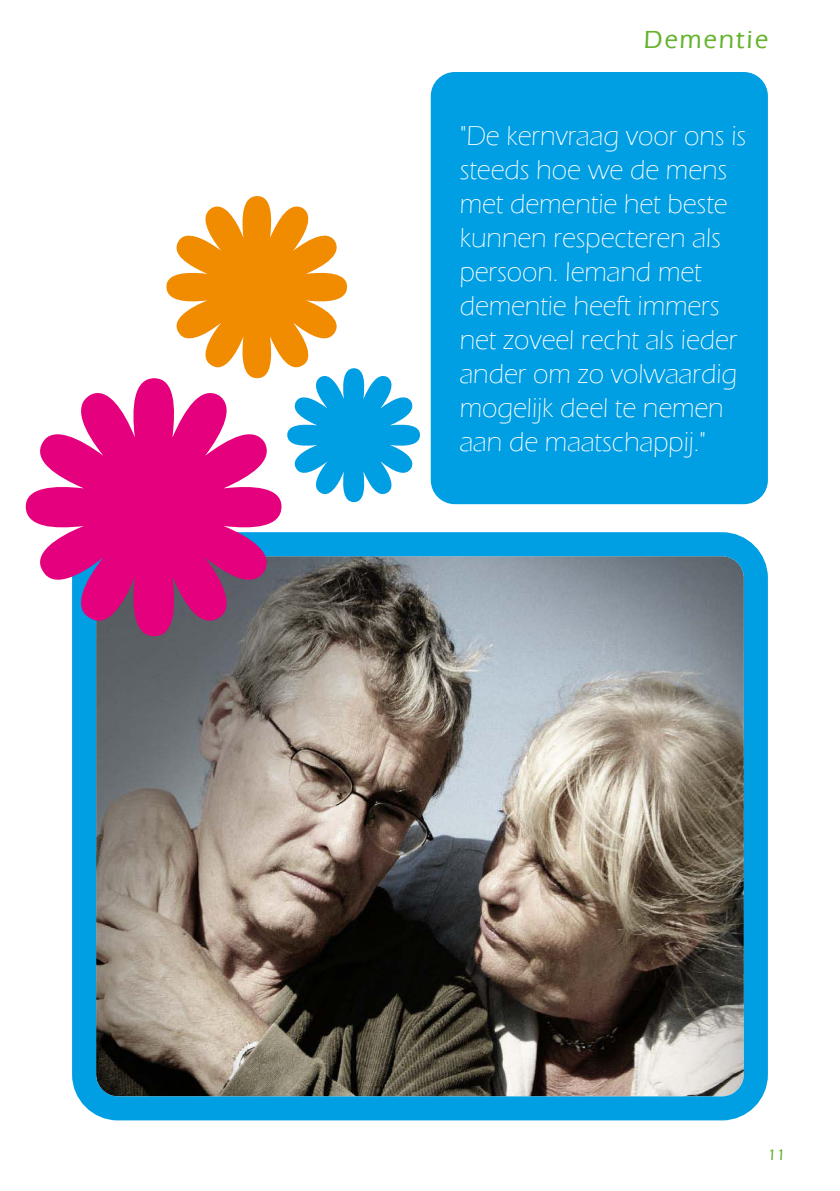
<style>
.page{position:relative;width:840px;height:1191px;background:#fff}
.page>*{position:absolute;margin:0;border:0;box-sizing:border-box;transform-origin:0 0}
.t1{font:300 28px/34px "Eras ITC";color:#fff}
.t2{font:500 26px "Eras IT Cby BT";letter-spacing:.09em;color:#65b32e}
.t3{font:500 16px "Eras IT Cby BT";color:#65b32e}
</style>
<div class="page">
<div style="left:430px;top:72px;width:337px;height:432px;background:#009ee3;border-radius:24px"></div>
<img style="left:97px;top:557px;width:645px;height:538px">
<div style="left:72px;top:532px;width:695px;height:588px;border:24px solid #009ee3;border-radius:34px"></div>
<svg style="left:26px;top:378px;width:255px;height:258px;fill:#e5007d"></svg>
<svg style="left:166px;top:196px;width:254px;height:306px"></svg>
<p class="t2" style="left:643px;top:24px;width:125px">Dementie</p>
<p class="t1" style="left:459px;top:122px;width:288px">"De kernvraag voor ons is steeds hoe we de mens met dementie het beste kunnen respecteren als persoon. Iemand met dementie heeft immers net zoveel recht als ieder ander om zo volwaardig mogelijk deel te nemen aan de maatschappij."</p>
<p class="t3" style="left:767px;top:1144px;width:19px">11</p>
</div>
